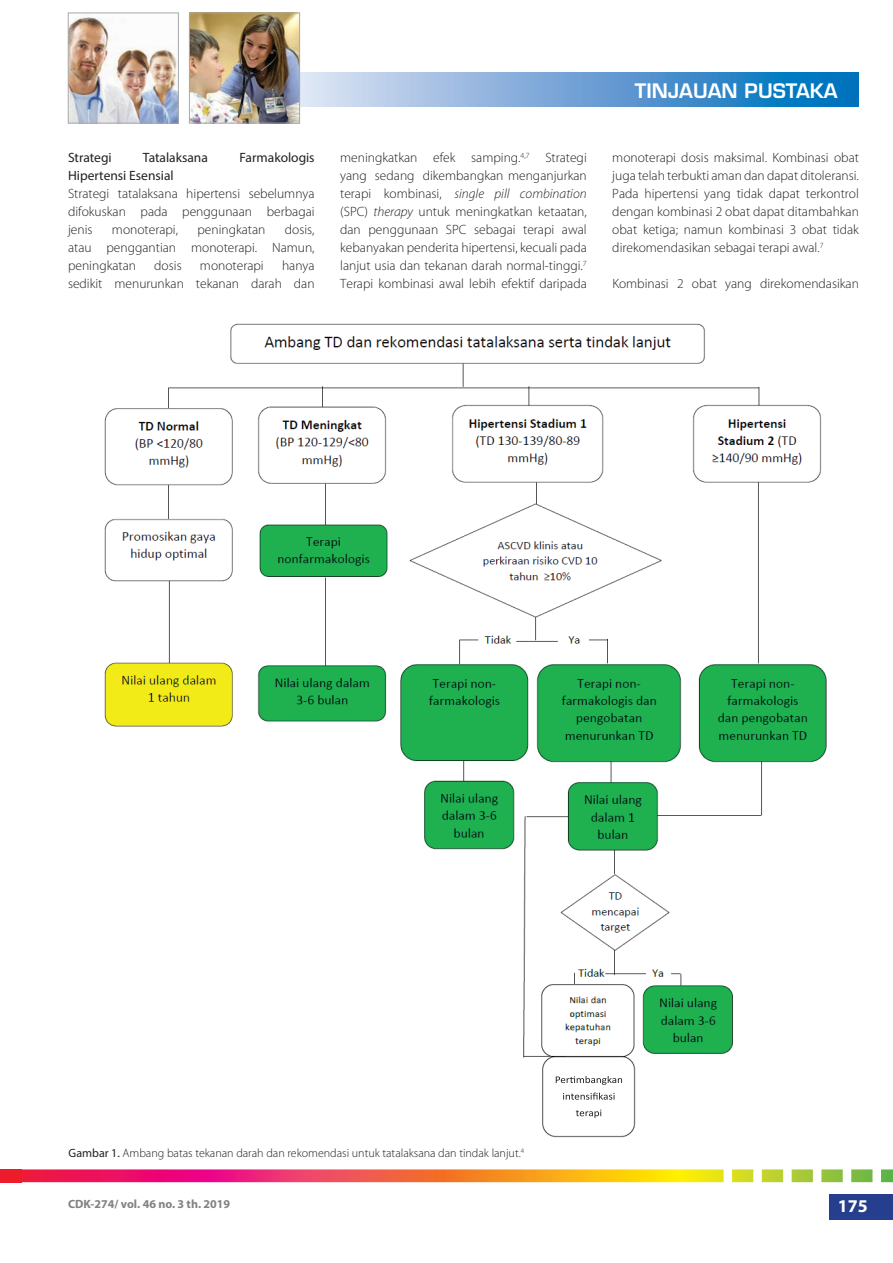
<style>
.page{position:relative;width:893px;height:1263px;background:#fff}
.page>*{position:absolute;margin:0;border:0;box-sizing:border-box;transform-origin:0 0}
.t1{font:600 19.5px "Eurostile LT Std";color:#fff}
.t2{font:700 18px "Myriad Pro";color:#fff}
.t3{font:300 13.5px/18px "Myriad Pro";color:#231f20;text-align:justify}
.t4{font:13.5px "Myriad Pro";color:#231f20}
.t5{font:300 12px "Myriad Pro";color:#231f20}
.t6{font:700 12px "Myriad Pro";color:#808285}
.s1{font-style:italic}
.s2{font-weight:400}
</style>
<div class="page">
<svg style="left:300px;top:72px;width:559px;height:35px;background:#6ba4d5"></svg>
<img style="left:70px;top:17px;width:107px;height:104px">
<div style="left:68px;top:13px;width:111px;height:110px;border:1px solid #a8a9ad"></div>
<img style="left:191px;top:15px;width:107px;height:106px">
<div style="left:189px;top:13px;width:111px;height:110px;border:1px solid #a8a9ad"></div>
<div style="left:829px;top:1194px;width:64px;height:26px;background:#253f8e"></div>
<svg style="left:21px;top:1169px;width:872px;height:13px;background:#e87f51"></svg>
<div style="left:0;top:1169px;width:21px;height:13px;background:#ee1b2b"></div>
<img style="left:104px;top:323px;width:723px;height:815px">
<div style="left:549px;top:1063px;width:79px;height:65px;background:#fff"></div>
<svg style="left:556px;top:1076px;width:66px;height:9px"></svg>
<svg style="left:563px;top:1092px;width:52px;height:8px"></svg>
<svg style="left:576px;top:1109px;width:25px;height:9px"></svg>
<p class="t4" style="left:68px;top:149px;width:45px">strategi</p>
<p class="t4" style="left:143px;top:149px;width:67px">tatalaksana</p>
<p class="t4" style="left:240px;top:149px;width:77px">Farmakologis</p>
<p class="t4" style="left:68px;top:167px;width:107px">Hipertensi Esensial</p>
<p class="t3" style="left:68px;top:185px;width:248px">Strategi tatalaksana hipertensi sebelumnya difokuskan pada penggunaan berbagai jenis</p>
<p class="t3" style="left:68px;top:221px;width:248px;text-indent:217px">dosis, atau penggantian monoterapi. Namun, peningkatan</p>
<p class="t3" style="left:112px;top:221px;width:68px">monoterapi,</p>
<p class="t3" style="left:197px;top:221px;width:70px">peningkatan</p>
<p class="t3" style="left:68px;top:257px;width:248px;text-align:right">hanya<br>sedikit menurunkan tekanan darah dan</p>
<p class="t3" style="left:154px;top:257px;width:29px">dosis</p>
<p class="t3" style="left:200px;top:257px;width:65px">monoterapi</p>
<h1 class="t1" style="left:635px;top:79px;width:204px">TINJAUAN PUSTAKA</h1>
<p class="t3" style="left:340px;top:149px;width:248px">meningkatkan efek samping.<sup>4,7</sup> Strategi yang sedang dikembangkan menganjurkan terapi kombinasi, <span class="s1">single pill combination </span>(SPC) <span class="s1">therapy</span> untuk meningkatkan ketaatan, dan penggunaan SPC sebagai terapi awal kebanyakan penderita hipertensi, kecuali pada lanjut usia dan tekanan darah normal-tinggi.<sup>7<br></sup>Terapi kombinasi awal lebih efektif daripada</p>
<p class="t3" style="left:612px;top:149px;width:248px">monoterapi dosis maksimal. Kombinasi obat juga telah terbukti aman dan dapat ditoleransi.<br>Pada hipertensi yang tidak dapat terkontrol dengan kombinasi 2 obat dapat ditambahkan obat ketiga; namun kombinasi 3 obat tidak direkomendasikan sebagai terapi awal.<sup>7</sup></p>
<p class="t3" style="left:612px;top:275px;width:248px">Kombinasi 2 obat yang direkomendasikan</p>
<p class="t5" style="left:69px;top:1146px;width:457px"><span class="s2">Gambar 1.</span> Ambang batas tekanan darah dan rekomendasi untuk tatalaksana dan tindak lanjut.<sup>4</sup></p>
<p class="t6" style="left:68px;top:1196px;width:164px">CDK-274/ vol. 46 no. 3 th. 2019</p>
<h2 class="t2" style="left:838px;top:1194px;width:31px">175</h2>
</div>
